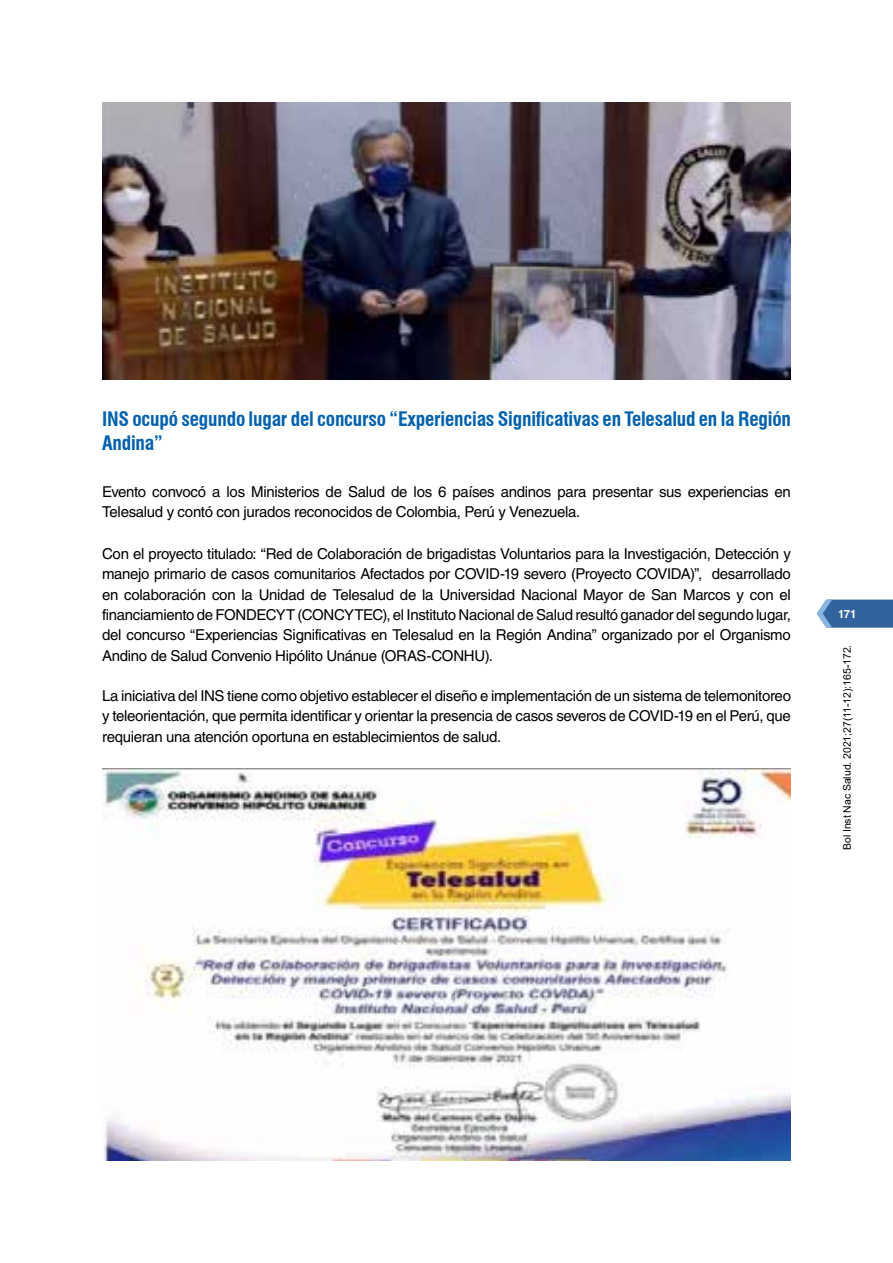
<style>
.page{position:relative;width:893px;height:1263px;background:#fff}
.page>*{position:absolute;margin:0;border:0;box-sizing:border-box;transform-origin:0 0}
.t1{font:700 condensed 19.5px/23.4px "Swiss 721 BT";letter-spacing:-.01em;color:#0061ad}
.t2{font:15px/20.4px "Helvetica LT Std";letter-spacing:-.02em;color:#000;text-align:justify}
.t3{font:700 11.4px "Helvetica LT Std";color:#fff}
.t4{font:10.5px "Arial";letter-spacing:-.005em;color:#000}
</style>
<div class="page">
<svg style="left:816px;top:600px;width:77px;height:28px;background:#4875aa"></svg>
<img style="left:102px;top:102px;width:689px;height:278px">
<img style="left:102px;top:769px;width:689px;height:392px">
<h1 class="t1" style="left:102px;top:407px;width:690px">INS ocupó segundo lugar del concurso “Experiencias Significativas en Telesalud en la Región<br>Andina”</h1>
<p class="t2" style="left:102px;top:481px;width:690px">Evento convocó a los Ministerios de Salud de los 6 países andinos para presentar sus experiencias en<br>Telesalud y contó con jurados reconocidos de Colombia, Perú y Venezuela.</p>
<p class="t2" style="left:102px;top:543px;width:690px">Con el proyecto titulado: “Red de Colaboración de brigadistas Voluntarios para la Investigación, Detección y manejo primario de casos comunitarios Afectados por COVID-19 severo (Proyecto COVIDA)”, desarrollado en colaboración con la Unidad de Telesalud de la Universidad Nacional Mayor de San Marcos y con el financiamiento de FONDECYT (CONCYTEC), el Instituto Nacional de Salud resultó ganador del segundo lugar, del concurso “Experiencias Significativas en Telesalud en la Región Andina” organizado por el Organismo Andino de Salud Convenio Hipólito Unánue (ORAS-CONHU).</p>
<p class="t2" style="left:102px;top:686px;width:690px">La iniciativa del INS tiene como objetivo establecer el diseño e implementación de un sistema de telemonitoreo y teleorientación, que permita identificar y orientar la presencia de casos severos de COVID-19 en el Perú, que requieran una atención oportuna en establecimientos de salud.</p>
<p class="t3" style="left:838px;top:607px;width:20px">171</p>
<p class="t4" style="left:840px;top:850px;width:207px;rotate:-90deg">Bol Inst Nac Salud. 2021;27(11-12):165-172.</p>
</div>
